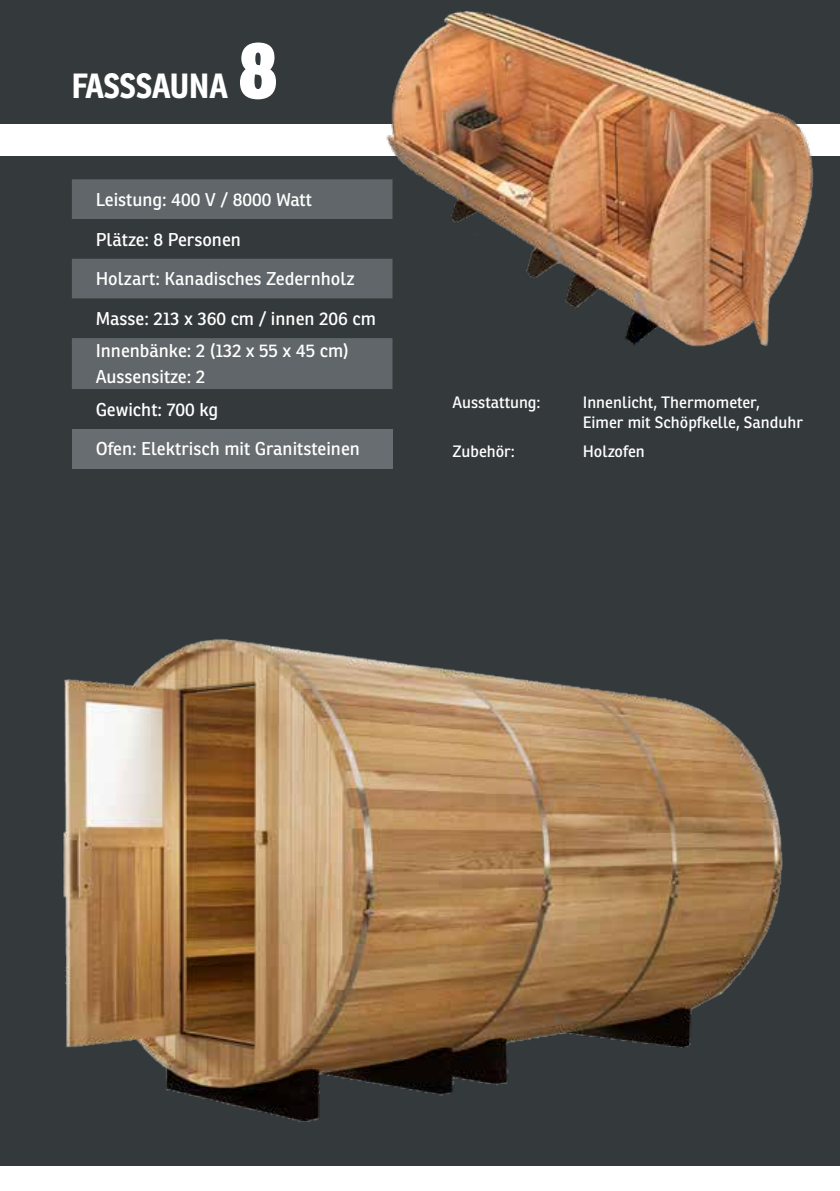
<style>
.page{position:relative;width:840px;height:1191px;background:#fff}
.page>*{position:absolute;margin:0;border:0;box-sizing:border-box;transform-origin:0 0}
.t1{font:800 80px "Ronnia Cond";color:#fff}
.t2{font:700 34px "Ronnia Cond";color:#fff}
.t3{font:18px/32.4px "Ronnia";color:#fff}
.t4{font:16px/19.2px "Ronnia";color:#fff}
</style>
<div class="page">
<div style="left:0;top:0;width:839px;height:1191px;background:#34393b"></div>
<div style="left:0;top:125px;width:839px;height:31px;background:#fff"></div>
<div style="left:0;top:1166px;width:839px;height:25px;background:#fff"></div>
<img style="left:63px;top:639px;width:720px;height:483px">
<img style="left:358px;top:11px;width:481px;height:458px">
<svg style="left:72px;top:179px;width:320px;height:210px;fill:#606669"></svg>
<div style="left:72px;top:429px;width:320px;height:39px;background:#676d70"></div>
<h2 class="t2" style="left:72px;top:64px;width:157px">FASSSAUNA</h2>
<h1 class="t1" style="left:238px;top:17px;width:41px">8</h1>
<p class="t3" style="left:96px;top:183px;width:218px">Leistung: 400 V / 8000 Watt</p>
<p class="t3" style="left:96px;top:223px;width:147px">Plätze: 8 Personen</p>
<p class="t3" style="left:96px;top:263px;width:260px">Holzart: Kanadisches Zedernholz</p>
<p class="t3" style="left:96px;top:302px;width:281px">Masse: 213 x 360 cm / innen 206 cm<br>Innenbänke: 2 (132 x 55 x 45 cm)</p>
<p class="t3" style="left:96px;top:361px;width:124px">Aussensitze: 2<br>Gewicht: 700 kg</p>
<p class="t3" style="left:96px;top:433px;width:265px">Ofen: Elektrisch mit Granitsteinen</p>
<p class="t4" style="left:452px;top:393px;width:89px">Ausstattung:</p>
<p class="t4" style="left:582px;top:393px;width:222px">Innenlicht, Thermometer,<br>Eimer mit Schöpfkelle, Sanduhr</p>
<p class="t4" style="left:452px;top:441px;width:64px">Zubehör:</p>
<p class="t4" style="left:582px;top:441px;width:64px">Holzofen</p>
</div>
